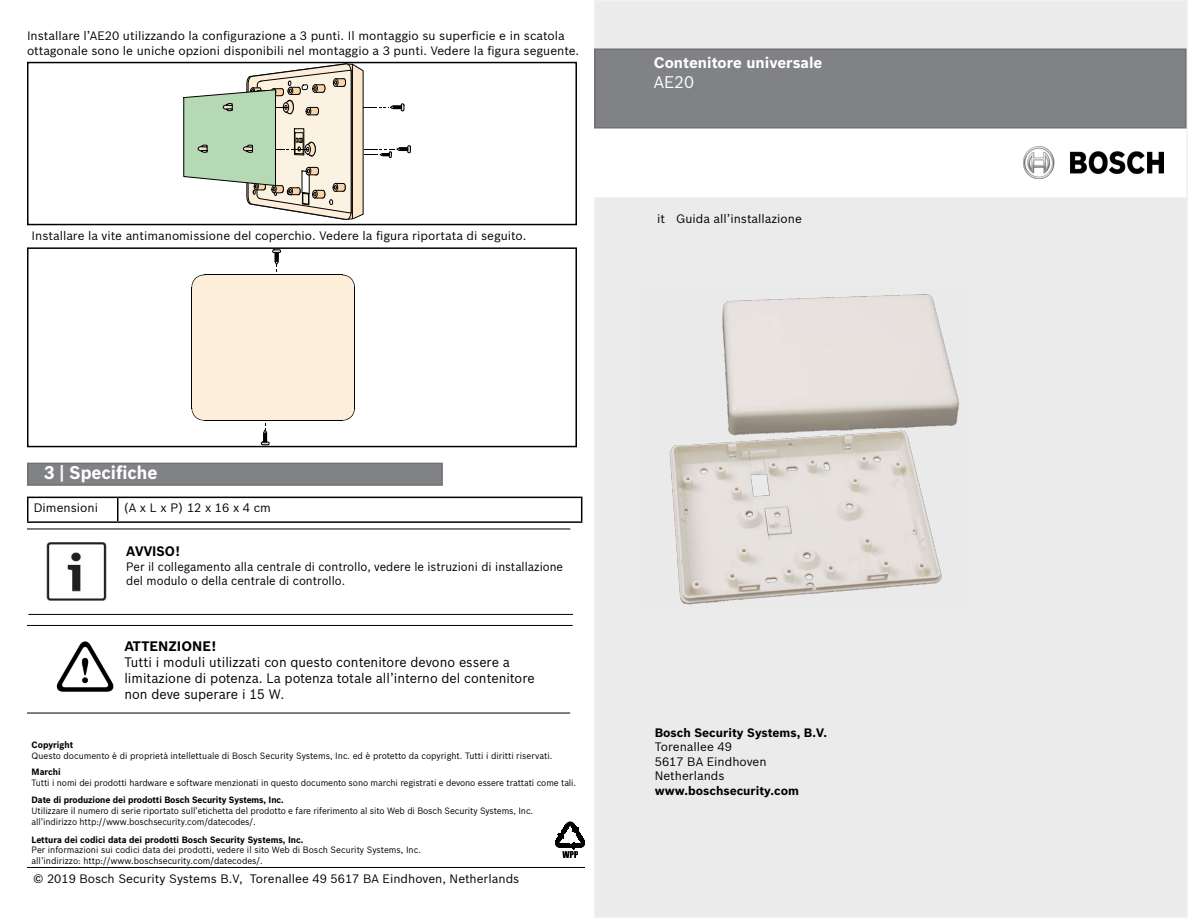
<style>
.page{position:relative;width:1188px;height:918px;background:#fff}
.page>*{position:absolute;margin:0;border:0;box-sizing:border-box;transform-origin:0 0}
.t1{font:700 18px "Bosch Sans";color:#fff;scale:.95 1}
.t2{font:16.5px "Bosch Sans";color:#fff}
.t3{font:700 15px "Bosch Sans";color:#fff}
.t4{font:13.5px/16.2px "Bosch Sans";color:#000;scale:.95 1}
.t5{font:700 13.5px "Bosch Sans";color:#000}
.t6{font:700 13.5px "Bosch Sans";color:#000;scale:.95 1}
.t7{font:12px/14.4px "Bosch Sans";color:#000}
.t8{font:12px/14.4px "Bosch Sans";color:#000;scale:.95 1}
.t9{font:700 12px "Bosch Sans";color:#000}
.t10{font:12px "Bosch Sans";color:#010000}
.t11{font:9px/10.8px "Bosch Sans";letter-spacing:-.01em;color:#000;scale:.95 1}
.t12{font:700 9px "Bosch Sans";letter-spacing:-.005em;color:#000;scale:.95 1}
</style>
<div class="page">
<div style="left:594px;top:0;width:594px;height:918px;background:#ebebec"></div>
<div style="left:595px;top:49px;width:591px;height:79px;background:#808285"></div>
<div style="left:594px;top:48px;width:592px;height:81px;border:2px solid #717072"></div>
<div style="left:595px;top:129px;width:591px;height:68px;background:#fff"></div>
<img style="left:1023px;top:147px;width:141px;height:31px">
<svg style="left:555px;top:822px;width:29px;height:36px"></svg>
<hr style="left:27px;top:497px;width:91px;height:1px;background:#000">
<svg style="left:27px;top:498px;width:1px;height:23px"></svg>
<hr style="left:118px;top:497px;width:464px;height:1px;background:#000">
<svg style="left:117px;top:498px;width:1px;height:23px"></svg>
<svg style="left:581px;top:498px;width:1px;height:23px"></svg>
<hr style="left:27px;top:521px;width:91px;height:2px;background:#000">
<hr style="left:118px;top:521px;width:464px;height:2px;background:#000">
<hr style="left:27px;top:867px;width:558px;height:1px;background:#000">
<div style="left:27px;top:463px;width:416px;height:23px;background:#808285;border:2px solid #717072"></div>
<img style="left:669px;top:294px;width:290px;height:311px">
<svg style="left:183px;top:65px;width:228px;height:155px"></svg>
<div style="left:27px;top:62px;width:550px;height:163px;border:2px solid #000"></div>
<svg style="left:192px;top:250px;width:163px;height:194px"></svg>
<div style="left:27px;top:247px;width:550px;height:200px;border:2px solid #000"></div>
<hr style="left:27px;top:529px;width:543px;height:1px;background:#000">
<hr style="left:28px;top:614px;width:545px;height:1px;background:#000">
<hr style="left:27px;top:713px;width:543px;height:1px;background:#000">
<hr style="left:27px;top:625px;width:546px;height:1px;background:#000">
<img style="left:56px;top:641px;width:58px;height:51px">
<img style="left:47px;top:542px;width:59px;height:59px">
<h3 class="t7" style="left:27px;top:28px;width:554px;line-height:15px">Installare l’AE20 utilizzando la configurazione a 3 punti. Il montaggio su superficie e in scatola ottagonale sono le uniche opzioni disponibili nel montaggio a 3 punti. Vedere la figura seguente.</h3>
<h3 class="t7" style="left:32px;top:227px;width:496px">Installare la vite antimanomissione del coperchio. Vedere la figura riportata di seguito.</h3>
<h3 class="t3" style="left:654px;top:52px;width:170px">Contenitore universale</h3>
<h2 class="t2" style="left:654px;top:70px;width:42px">AE20</h2>
<h3 class="t10" style="left:657px;top:210px;width:146px">it Guida all’installazione</h3>
<h1 class="t1" style="left:44px;top:459px;width:121px">3 | Specifiche</h1>
<h3 class="t7" style="left:34px;top:500px;width:66px">Dimensioni</h3>
<h3 class="t7" style="left:124px;top:500px;width:149px">(A x L x P) 12 x 16 x 4 cm</h3>
<h3 class="t6" style="left:126px;top:541px;width:58px">AVVISO!</h3>
<h3 class="t8" style="left:126px;top:558px;width:461px">Per il collegamento alla centrale di controllo, vedere le istruzioni di installazione del modulo o della centrale di controllo.</h3>
<h3 class="t5" style="left:124px;top:636px;width:93px">ATTENZIONE!</h3>
<h3 class="t4" style="left:124px;top:653px;width:433px">Tutti i moduli utilizzati con questo contenitore devono essere a limitazione di potenza. La potenza totale all’interno del contenitore non deve superare i 15 W.</h3>
<p class="t12" style="left:32px;top:738px;width:45px">Copyright</p>
<p class="t11" style="left:32px;top:749px;width:550px">Questo documento è di proprietà intellettuale di Bosch Security Systems, Inc. ed è protetto da copyright. Tutti i diritti riservati.</p>
<p class="t12" style="left:32px;top:765px;width:32px">Marchi</p>
<p class="t11" style="left:32px;top:777px;width:575px">Tutti i nomi dei prodotti hardware e software menzionati in questo documento sono marchi registrati e devono essere trattati come tali.</p>
<p class="t12" style="left:32px;top:793px;width:267px">Date di produzione dei prodotti Bosch Security Systems, Inc.</p>
<p class="t11" style="left:32px;top:805px;width:529px">Utilizzare il numero di serie riportato sull’etichetta del prodotto e fare riferimento al sito Web di Bosch Security Systems, Inc. all’indirizzo http://www.boschsecurity.com/datecodes/.</p>
<p class="t12" style="left:32px;top:833px;width:288px">Lettura dei codici data dei prodotti Bosch Security Systems, Inc.</p>
<p class="t11" style="left:32px;top:844px;width:411px">Per informazioni sui codici data dei prodotti, vedere il sito Web di Bosch Security Systems, Inc. all’indirizzo: http://www.boschsecurity.com/datecodes/.</p>
<h3 class="t7" style="left:33px;top:870px;width:488px">© 2019 Bosch Security Systems B.V, Torenallee 49 5617 BA Eindhoven, Netherlands</h3>
<h3 class="t9" style="left:655px;top:724px;width:174px">Bosch Security Systems, B.V.</h3>
<h3 class="t7" style="left:655px;top:739px;width:113px">Torenallee 49<br>5617 BA Eindhoven<br>Netherlands</h3>
<h3 class="t9" style="left:655px;top:781px;width:146px">www.boschsecurity.com</h3>
</div>
